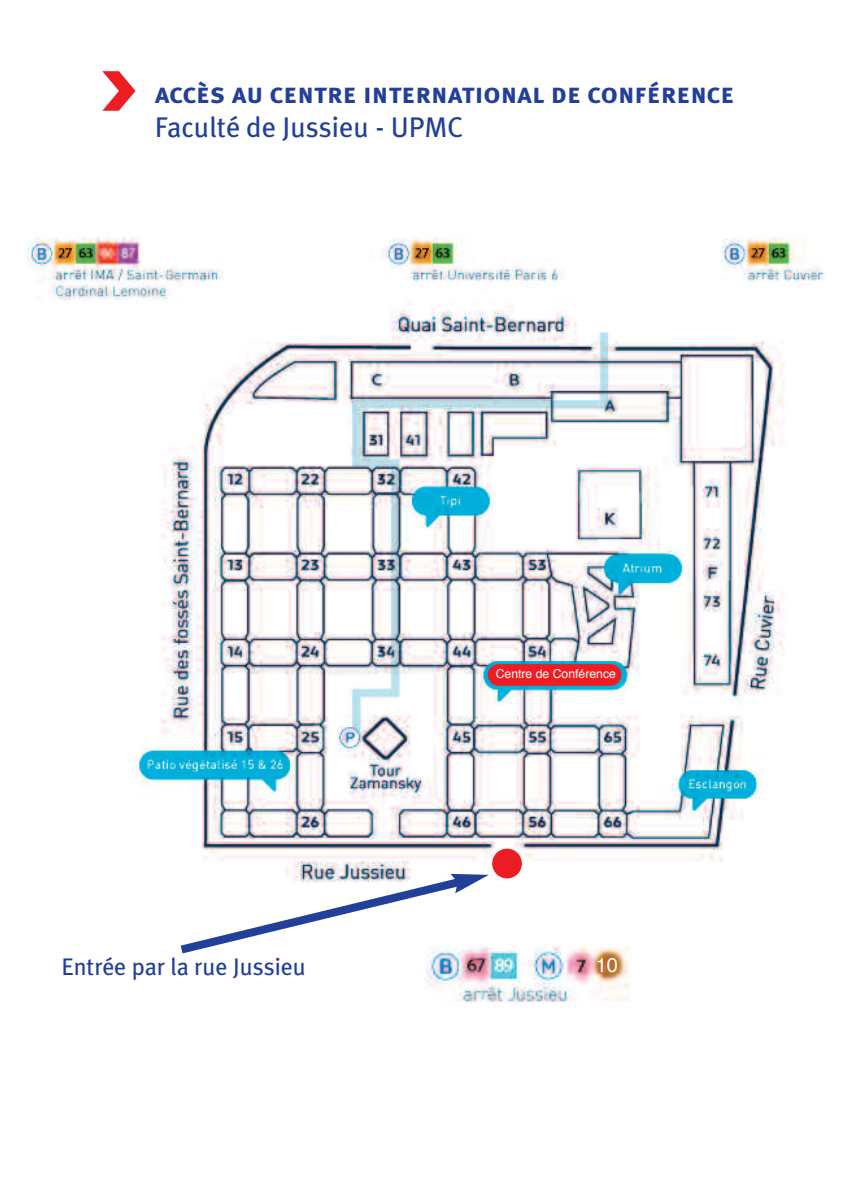
<style>
.page{position:relative;width:851px;height:1191px;background:#fff}
.page>*{position:absolute;margin:0;border:0;box-sizing:border-box;transform-origin:0 0}
.t1{font:28.4px "Meta Plus Bold Caps";color:#223f99}
.t2{font:28.4px "Meta Plus";color:#223f99}
.t3{font:24px "Meta Plus";color:#223f99}
.t4{font:20px "Helvetica";color:#fff}
.t5{font:12.2px "Helvetica";color:#fff}
</style>
<div class="page">
<img style="left:26px;top:237px;width:800px;height:642px">
<svg style="left:102px;top:71px;width:33px;height:40px"></svg>
<svg style="left:172px;top:872px;width:317px;height:82px"></svg>
<div style="left:492px;top:848px;width:30px;height:30px;background:#ee1d23;border-radius:50%"></div>
<img style="left:414px;top:922px;width:216px;height:81px">
<div style="left:487px;top:664px;width:134px;height:22px;background:#ee1d23;border-radius:11px"></div>
<p class="t1" style="left:155px;top:77px;width:581px">accès au centre international de conférence</p>
<p class="t2" style="left:155px;top:111px;width:309px">Faculté de Jussieu - UPMC</p>
<p class="t5" style="left:495px;top:668px;width:122px">Centre de Conférence</p>
<p class="t3" style="left:61px;top:952px;width:246px">Entrée par la rue Jussieu</p>
<p class="t4" style="left:595px;top:956px;width:24px">10</p>
</div>
